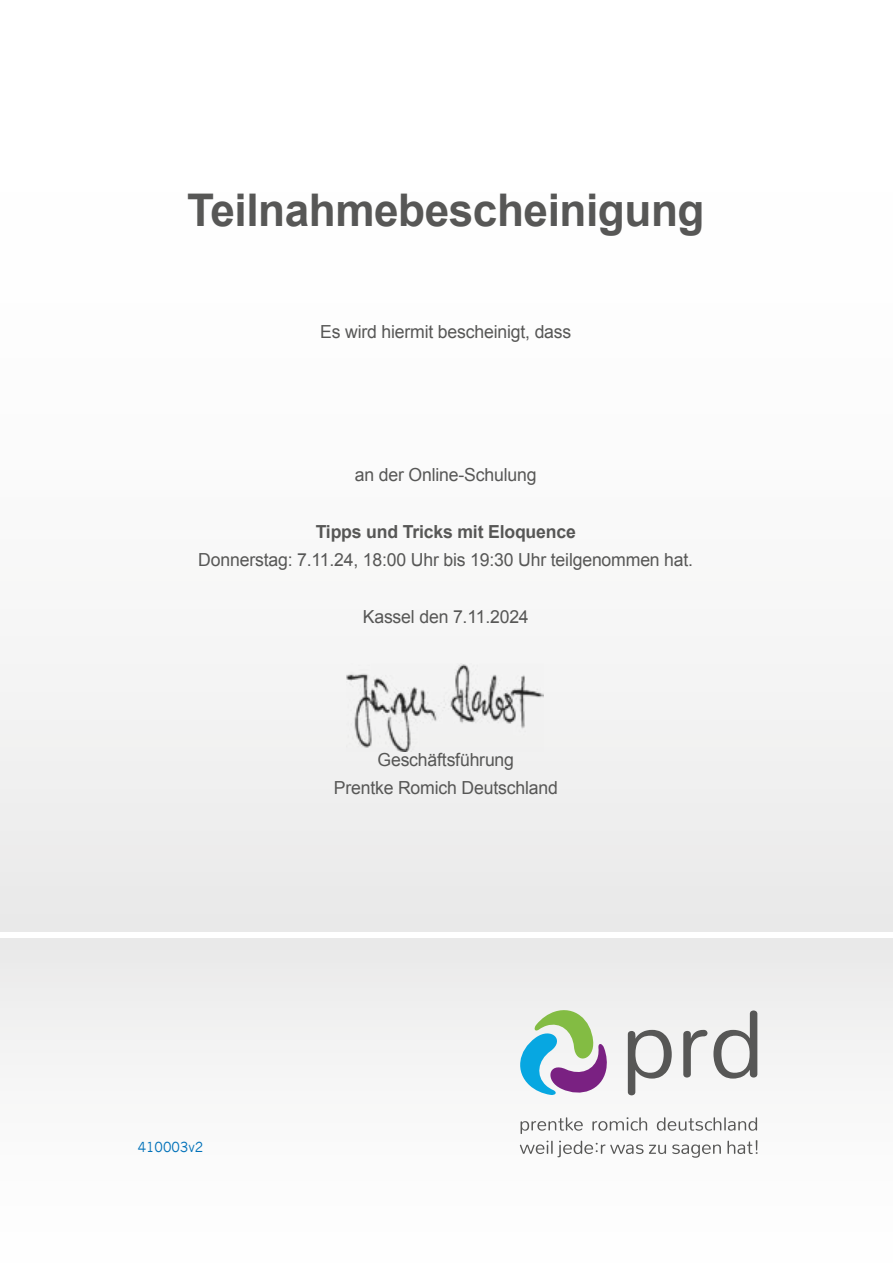
<style>
.page{position:relative;width:893px;height:1263px;background:#fff}
.page>*{position:absolute;margin:0;border:0;box-sizing:border-box;transform-origin:0 0}
.t1{font:700 45px "Arial";letter-spacing:-.01em;color:#575756}
.t2{font:18px/28.5px "Arial";letter-spacing:-.01em;color:#575756;text-align:center}
.t3{font:700 18px "Arial";letter-spacing:-.01em;color:#575756}
.t4{font:13.5px "News Gothic";color:#0071b9}
</style>
<div class="page">
<div style="left:0;top:938px;width:893px;height:325px;background:linear-gradient(to right,#f6f6f6,#f6f6f6)"></div>
<div style="left:0;top:45px;width:893px;height:886px;background:linear-gradient(to right,#f8f8f8,#f8f8f8)"></div>
<img style="left:346px;top:663px;width:197px;height:88px">
<svg style="left:515px;top:1006px;width:93px;height:92px"></svg>
<svg style="left:628px;top:1010px;width:129px;height:85px"></svg>
<svg style="left:521px;top:1117px;width:236px;height:17px"></svg>
<svg style="left:520px;top:1140px;width:238px;height:18px"></svg>
<h1 class="t1" style="left:187px;top:181px;width:519px">Teilnahmebescheinigung</h1>
<p class="t2" style="left:320px;top:318px;width:253px">Es wird hiermit bescheinigt, dass</p>
<p class="t2" style="left:355px;top:460px;width:183px">an der Online-Schulung</p>
<p class="t3" style="left:316px;top:520px;width:262px">Tipps und Tricks mit Eloquence</p>
<p class="t2" style="left:198px;top:546px;width:496px">Donnerstag: 7.11.24, 18:00 Uhr bis 19:30 Uhr teilgenommen hat.</p>
<p class="t2" style="left:363px;top:603px;width:167px">Kassel den 7.11.2024</p>
<p class="t2" style="left:334px;top:745px;width:226px">Geschäftsführung<br>Prentke Romich Deutschland</p>
<p class="t4" style="left:138px;top:1139px;width:67px">410003v2</p>
</div>
